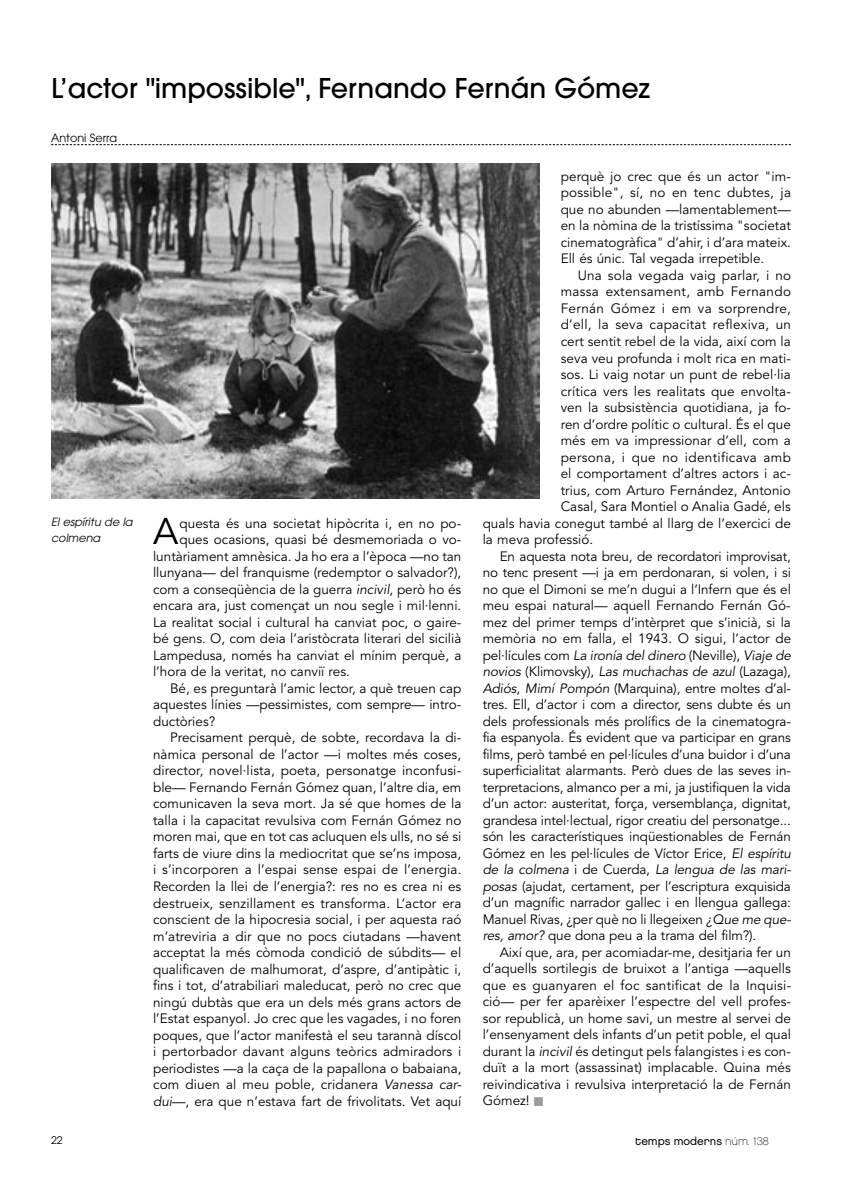
<style>
.page{position:relative;width:842px;height:1183px;background:#fff}
.page>*{position:absolute;margin:0;border:0;box-sizing:border-box;transform-origin:0 0}
.t1{font:36.75px "Avenir";color:#000}
.t2{font:500 27px "Avant Garde";color:#000}
.t3{font:13.5px/16.5px "Avenir";color:#000;text-align:justify}
.t4{font:13.5px "Avenir";letter-spacing:.025em;color:#000}
.t5{font:italic 13.5px "Avenir";letter-spacing:-.01em;color:#000}
.t6{font:13.5px "Avenir";letter-spacing:.02em;color:#000}
.t7{font:italic 11.25px/16.5px "Avant Garde";color:#000}
.t8{font:11.25px "Chalet London Nineteen Eighty";color:#000}
.t9{font:11.25px "Avant Garde";color:#000}
.t10{font:10.5px "Avant Garde";color:#000}
.s1{font-style:italic}
.s2{font-style:normal}
.s3{color:#9a9c9e}
.s4{font-family:"Chalet Paris Nineteen Eighty"}
</style>
<div class="page">
<svg style="left:51px;top:144px;width:740px;height:1px"></svg>
<img style="left:51px;top:164px;width:488px;height:334px">
<h2 class="t2" style="left:51px;top:71px;width:600px">L’actor "impossible", Fernando Fernán Gómez</h2>
<p class="t9" style="left:51px;top:131px;width:68px">Antoni Serra</p>
<p class="t7" style="left:51px;top:513px;width:83px">El espíritu de la colmena</p>
<h1 class="t1" style="left:153px;top:510px;width:27px">A</h1>
<p class="t3" style="left:179px;top:515px;width:283px">questa és una societat hipòcrita i, en no po-</p>
<p class="t3" style="left:179px;top:531px;width:283px">ques ocasions, quasi bé desmemoriada o vo-</p>
<p class="t3" style="left:153px;top:548px;width:310px">luntàriament amnèsica. Ja ho era a l’època —no tan</p>
<p class="t3" style="left:153px;top:564px;width:310px">llunyana— del franquisme (redemptor o salvador?),</p>
<p class="t3" style="left:153px;top:581px;width:310px">com a conseqüència de la guerra <span class="s1">incivil</span>, però ho és</p>
<p class="t3" style="left:153px;top:597px;width:310px">encara ara, just començat un nou segle i mil·lenni.</p>
<p class="t3" style="left:153px;top:614px;width:310px">La realitat social i cultural ha canviat poc, o gaire-</p>
<p class="t3" style="left:153px;top:630px;width:310px">bé gens. O, com deia l’aristòcrata literari del sicilià</p>
<p class="t3" style="left:153px;top:647px;width:310px">Lampedusa, només ha canviat el mínim perquè, a</p>
<p class="t3" style="left:153px;top:663px;width:198px">l’hora de la veritat, no canviï res.</p>
<p class="t3" style="left:170px;top:680px;width:293px">Bé, es preguntarà l’amic lector, a què treuen cap</p>
<p class="t3" style="left:153px;top:696px;width:310px">aquestes línies —pessimistes, com sempre— intro-</p>
<p class="t3" style="left:153px;top:713px;width:64px">ductòries?</p>
<p class="t3" style="left:170px;top:729px;width:293px">Precisament perquè, de sobte, recordava la di-</p>
<p class="t3" style="left:153px;top:746px;width:310px">nàmica personal de l’actor —i moltes més coses,</p>
<p class="t3" style="left:153px;top:762px;width:310px">director, novel·lista, poeta, personatge inconfusi-</p>
<p class="t3" style="left:153px;top:779px;width:310px">ble— Fernando Fernán Gómez quan, l’altre dia, em</p>
<p class="t3" style="left:153px;top:795px;width:310px">comunicaven la seva mort. Ja sé que homes de la</p>
<p class="t3" style="left:153px;top:812px;width:310px">talla i la capacitat revulsiva com Fernán Gómez no</p>
<p class="t3" style="left:153px;top:828px;width:310px">moren mai, que en tot cas acluquen els ulls, no sé si</p>
<p class="t3" style="left:153px;top:845px;width:310px">farts de viure dins la mediocritat que se’ns imposa,</p>
<p class="t3" style="left:153px;top:861px;width:310px">i s’incorporen a l’espai sense espai de l’energia.</p>
<p class="t3" style="left:153px;top:878px;width:310px">Recorden la llei de l’energia?: res no es crea ni es</p>
<p class="t3" style="left:153px;top:894px;width:310px">destrueix, senzillament es transforma. L’actor era</p>
<p class="t3" style="left:153px;top:911px;width:310px">conscient de la hipocresia social, i per aquesta raó</p>
<p class="t3" style="left:153px;top:927px;width:310px">m’atreviria a dir que no pocs ciutadans —havent</p>
<p class="t3" style="left:153px;top:944px;width:310px">acceptat la més còmoda condició de súbdits— el</p>
<p class="t3" style="left:153px;top:960px;width:310px">qualificaven de malhumorat, d’aspre, d’antipàtic i,</p>
<p class="t3" style="left:153px;top:977px;width:310px">fins i tot, d’atrabiliari maleducat, però no crec que</p>
<p class="t3" style="left:153px;top:993px;width:310px">ningú dubtàs que era un dels més grans actors de</p>
<p class="t3" style="left:153px;top:1010px;width:310px">l’Estat espanyol. Jo crec que les vagades, i no foren</p>
<p class="t3" style="left:153px;top:1026px;width:310px">poques, que l’actor manifestà el seu tarannà díscol</p>
<p class="t3" style="left:153px;top:1043px;width:310px">i pertorbador davant alguns teòrics admiradors i</p>
<p class="t3" style="left:153px;top:1059px;width:310px">periodistes —a la caça de la papallona o babaiana,</p>
<p class="t3" style="left:153px;top:1076px;width:310px">com diuen al meu poble, cridanera <span class="s1">Vanessa car-</span></p>
<p class="t3" style="left:153px;top:1092px;width:310px"><span class="s1">dui</span>—, era que n’estava fart de frivolitats. Vet aquí</p>
<p class="t3" style="left:561px;top:168px;width:232px">perquè jo crec que és un actor "im&shy;possible", sí, no en tenc dubtes, ja que no abunden —lamentablement— en la nòmina de la tristíssima "societat cinematogràfica" d’ahir, i d’ara mateix.<br>Ell és únic. Tal vegada irrepetible.</p>
<p class="t3" style="left:578px;top:267px;width:215px">Una sola vegada vaig parlar, i no</p>
<p class="t4" style="left:561px;top:284px;width:232px">massa extensament, amb Fernando</p>
<p class="t4" style="left:561px;top:300px;width:232px">Fernán Gómez i em va sorprendre,</p>
<p class="t6" style="left:561px;top:317px;width:232px">d’ell, la seva capacitat reflexiva, un</p>
<p class="t3" style="left:561px;top:333px;width:232px">cert sentit rebel de la vida, així com la</p>
<p class="t3" style="left:561px;top:350px;width:232px">seva veu profunda i molt rica en mati-</p>
<p class="t3" style="left:561px;top:366px;width:232px">sos. Li vaig notar un punt de rebel·lia</p>
<p class="t3" style="left:561px;top:383px;width:232px">crítica vers les realitats que envolta-</p>
<p class="t3" style="left:561px;top:399px;width:232px">ven la subsistència quotidiana, ja fo-</p>
<p class="t3" style="left:561px;top:416px;width:232px">ren d’ordre polític o cultural. És el que</p>
<p class="t3" style="left:561px;top:432px;width:232px">més em va impressionar d’ell, com a</p>
<p class="t4" style="left:561px;top:449px;width:232px">persona, i que no identificava amb</p>
<p class="t3" style="left:561px;top:465px;width:232px">el comportament d’altres actors i ac-</p>
<p class="t3" style="left:561px;top:482px;width:232px">trius, com Arturo Fernández, Antonio</p>
<p class="t3" style="left:561px;top:498px;width:232px">Casal, Sara Montiel o Analia Gadé, els</p>
<p class="t3" style="left:483px;top:515px;width:310px">quals havia conegut també al llarg de l’exercici de</p>
<p class="t3" style="left:483px;top:531px;width:112px">la meva professió.</p>
<p class="t3" style="left:500px;top:548px;width:293px">En aquesta nota breu, de recordatori improvisat,</p>
<p class="t3" style="left:483px;top:564px;width:310px">no tenc present —i ja em perdonaran, si volen, i si</p>
<p class="t3" style="left:483px;top:581px;width:310px">no que el Dimoni se me’n dugui a l’Infern que és el</p>
<p class="t3" style="left:483px;top:597px;width:310px">meu espai natural— aquell Fernando Fernán Gó-</p>
<p class="t3" style="left:483px;top:614px;width:310px">mez del primer temps d’intèrpret que s’inicià, si la</p>
<p class="t3" style="left:483px;top:630px;width:310px">memòria no em falla, el 1943. O sigui, l’actor de</p>
<p class="t3" style="left:483px;top:647px;width:310px">pel·lícules com <span class="s1">La ironía del dinero</span> (Neville), <span class="s1">Viaje de</span></p>
<p class="t5" style="left:483px;top:663px;width:310px">novios <span class="s2">(Klimovsky),</span> Las muchachas de azul <span class="s2">(Lazaga),</span></p>
<p class="t3" style="left:483px;top:680px;width:310px"><span class="s1">Adiós, Mimí Pompón</span> (Marquina), entre moltes d’al-</p>
<p class="t3" style="left:483px;top:696px;width:310px">tres. Ell, d’actor i com a director, sens dubte és un</p>
<p class="t3" style="left:483px;top:713px;width:310px">dels professionals més prolífics de la cinematogra-</p>
<p class="t3" style="left:483px;top:729px;width:310px">fia espanyola. És evident que va participar en grans</p>
<p class="t3" style="left:483px;top:746px;width:310px">films, però també en pel·lícules d’una buidor i d’una</p>
<p class="t3" style="left:483px;top:762px;width:310px">superficialitat alarmants. Però dues de las seves in-</p>
<p class="t3" style="left:483px;top:779px;width:310px">terpretacions, almanco per a mi, ja justifiquen la vida</p>
<p class="t3" style="left:483px;top:795px;width:310px">d’un actor: austeritat, força, versemblança, dignitat,</p>
<p class="t3" style="left:483px;top:812px;width:310px">grandesa intel·lectual, rigor creatiu del personatge...</p>
<p class="t3" style="left:483px;top:828px;width:310px">són les característiques inqüestionables de Fernán</p>
<p class="t3" style="left:483px;top:845px;width:310px">Gómez en les pel·lícules de Víctor Erice, <span class="s1">El espíritu</span></p>
<p class="t5" style="left:483px;top:861px;width:310px">de la colmena <span class="s2">i de Cuerda,</span> La lengua de las mari-</p>
<p class="t3" style="left:483px;top:878px;width:310px"><span class="s1">posas</span> (ajudat, certament, per l’escriptura exquisida</p>
<p class="t3" style="left:483px;top:894px;width:310px">d’un magnífic narrador gallec i en llengua gallega:</p>
<p class="t3" style="left:483px;top:911px;width:310px">Manuel Rivas, ¿per què no li llegeixen <span class="s1">¿Que me que-</span></p>
<p class="t3" style="left:483px;top:927px;width:275px"><span class="s1">res, amor?</span> que dona peu a la trama del film?).</p>
<p class="t3" style="left:500px;top:944px;width:293px">Així que, ara, per acomiadar-me, desitjaria fer un</p>
<p class="t3" style="left:483px;top:960px;width:310px">d’aquells sortilegis de bruixot a l’antiga —aquells</p>
<p class="t3" style="left:483px;top:977px;width:310px">que es guanyaren el foc santificat de la Inquisi-</p>
<p class="t3" style="left:483px;top:993px;width:310px">ció— per fer aparèixer l’espectre del vell profes-</p>
<p class="t3" style="left:483px;top:1010px;width:310px">sor republicà, un home savi, un mestre al servei de</p>
<p class="t3" style="left:483px;top:1026px;width:310px">l’ensenyament dels infants d’un petit poble, el qual</p>
<p class="t3" style="left:483px;top:1043px;width:310px">durant la <span class="s1">incivil</span> és detingut pels falangistes i es con-</p>
<p class="t3" style="left:483px;top:1059px;width:310px">duït a la mort (assassinat) implacable. Quina més</p>
<p class="t3" style="left:483px;top:1076px;width:310px">reivindicativa i revulsiva interpretació la de Fernán</p>
<p class="t3" style="left:483px;top:1092px;width:62px">Gómez! <span class="s3">■</span></p>
<p class="t10" style="left:51px;top:1133px;width:13px">22</p>
<p class="t8" style="left:635px;top:1133px;width:135px">temps moderns <span class="s4">núm. 138</span></p>
</div>
